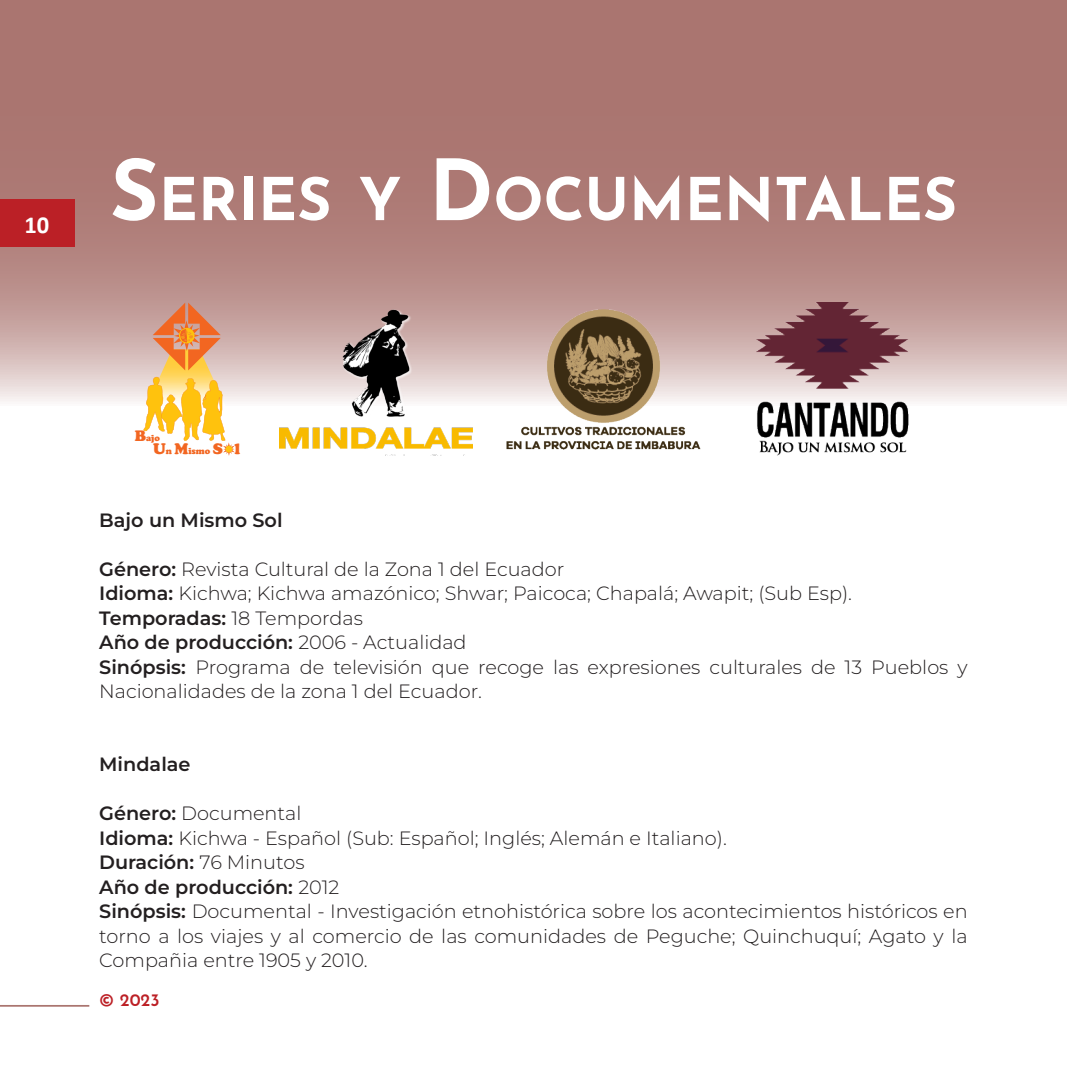
<style>
.page{position:relative;width:1067px;height:1067px;background:#fff}
.page>*{position:absolute;margin:0;border:0;box-sizing:border-box;transform-origin:0 0}
.blurb_white{font:700 58.8px "Josefin Sans";color:#fff}
.t1{font:700 24.5px "Calibri";color:#fff}
.t2{font:300 19.25px/24.5px "Montserrat";color:#231f20}
.t3{font:600 19.25px "Montserrat";color:#231f20}
.t4{font:600 17.5px "Josefin Sans";color:#bc2026}
.t5{font:900 9.1px/13.1px "Cooper";color:#f26621}
.s1{font-size:84px}
.s2{font-size:15.75px}
.s3{font-weight:600}
.s4{font-weight:300}
</style>
<div class="page">
<svg style="left:0;top:0;width:1067px;height:402px;background:#b2837e"></svg>
<img style="left:141px;top:349px;width:90px;height:53px">
<svg style="left:153px;top:302px;width:68px;height:68px;background:#df9367"></svg>
<svg style="left:143px;top:377px;width:92px;height:79px"></svg>
<img style="left:279px;top:309px;width:193px;height:147px">
<img style="left:507px;top:309px;width:193px;height:140px">
<img style="left:756px;top:302px;width:152px;height:154px">
<div style="left:0;top:199px;width:74px;height:48px;background:#bb2026"></div>
<hr style="left:0;top:1005px;width:89px;height:1px;background:#aa7570">
<p class="t1" style="left:24px;top:207px;width:26px">10</p>
<p class="blurb_white" style="left:110px;top:156px;width:848px"><span class="s1">S</span>ERIES Y <span class="s1">D</span>OCUMENTALES</p>
<p class="t5" style="left:153px;top:431px;width:89px;text-indent:-18px"><span class="s2">B</span>ajo<br><span class="s2">U</span>n <span class="s2">M</span>ismo <span class="s2">S l</span></p>
<p class="t3" style="left:99px;top:507px;width:185px">Bajo un Mismo Sol</p>
<p class="t2" style="left:99px;top:556px;width:466px"><span class="s3">Género:</span> Revista Cultural de la Zona 1 del Ecuador</p>
<p class="t2" style="left:99px;top:581px;width:754px"><span class="s3">Idioma:</span> Kichwa; Kichwa amazónico; Shwar; Paicoca; Chapalá; Awapit; (Sub Esp).</p>
<p class="t3" style="left:99px;top:605px;width:265px">Temporadas: <span class="s4">18 Tempordas</span></p>
<p class="t3" style="left:99px;top:630px;width:369px">Año de producción: <span class="s4">2006 - Actualidad</span></p>
<p class="t2" style="left:99px;top:654px;width:870px"><span class="s3">Sinópsis:</span> Programa de televisión que recoge las expresiones culturales de 13 Pueblos y<br>Nacionalidades de la zona 1 del Ecuador.</p>
<p class="t3" style="left:99px;top:751px;width:93px">Mindalae</p>
<p class="t2" style="left:99px;top:800px;width:204px"><span class="s3">Género:</span> Documental</p>
<p class="t2" style="left:99px;top:825px;width:629px"><span class="s3">Idioma:</span> Kichwa - Español (Sub: Español; Inglés; Alemán e Italiano).</p>
<p class="t3" style="left:99px;top:849px;width:207px">Duración: <span class="s4">76 Minutos</span></p>
<p class="t3" style="left:99px;top:874px;width:242px">Año de producción: <span class="s4">2012</span></p>
<p class="t2" style="left:99px;top:898px;width:870px;text-align:justify"><span class="s3">Sinópsis:</span> Documental - Investigación etnohistórica sobre los acontecimientos históricos en torno a los viajes y al comercio de las comunidades de Peguche; Quinchuquí; Agato y la Compañia entre 1905 y 2010.</p>
<p class="t4" style="left:99px;top:986px;width:62px">© 2023</p>
</div>
